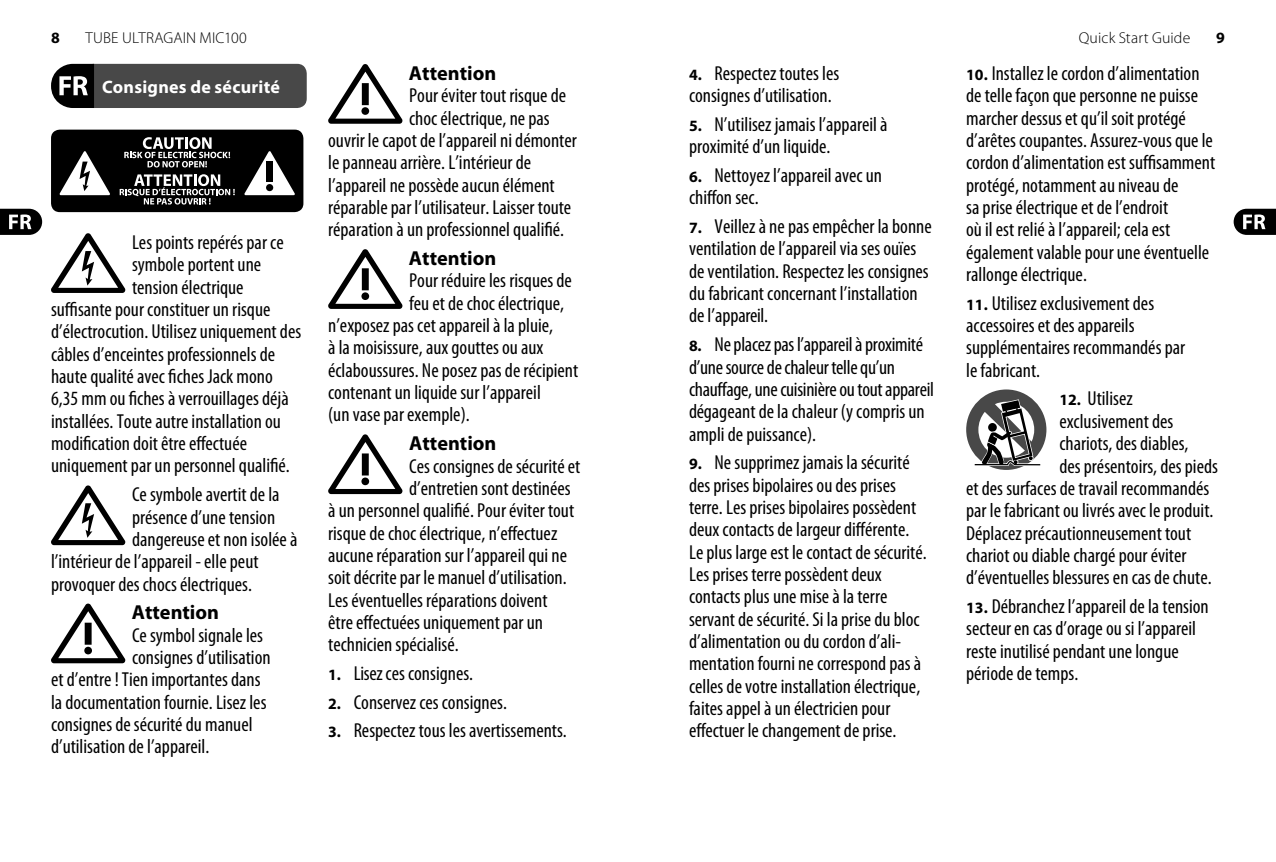
<style>
.page{position:relative;width:1276px;height:862px;background:#fff}
.page>*{position:absolute;margin:0;border:0;box-sizing:border-box;transform-origin:0 0}
.t1{font:condensed 20.25px/22.3px "Myriad Pro";color:#000}
.t2{font:700 20.25px "Myriad Pro";color:#000}
.t3{font:700 18px "Myriad Pro";letter-spacing:.015em;color:#fff}
.t4{font:300 15.75px "Myriad Pro";letter-spacing:.01em;color:#000}
.t5{font:700 15.75px "Myriad Pro";color:#000}
.s1{font-weight:700;font-stretch:normal;font-size:15.75px}
</style>
<div class="page">
<svg style="left:1233px;top:209px;width:43px;height:26px"></svg>
<svg style="left:0;top:209px;width:42px;height:26px"></svg>
<svg style="left:51px;top:233px;width:74px;height:60px"></svg>
<svg style="left:51px;top:485px;width:74px;height:60px"></svg>
<svg style="left:51px;top:603px;width:74px;height:60px"></svg>
<svg style="left:328px;top:64px;width:74px;height:60px"></svg>
<svg style="left:328px;top:249px;width:74px;height:60px"></svg>
<svg style="left:328px;top:434px;width:74px;height:60px"></svg>
<div style="left:51px;top:129px;width:252px;height:83px;background:#000;border-radius:9px"></div>
<svg style="left:59px;top:151px;width:51px;height:44px"></svg>
<svg style="left:244px;top:151px;width:51px;height:44px"></svg>
<svg style="left:124px;top:137px;width:106px;height:30px"></svg>
<svg style="left:120px;top:174px;width:115px;height:30px"></svg>
<svg style="left:51px;top:64px;width:256px;height:44px;background:#484848"></svg>
<svg style="left:966px;top:389px;width:80px;height:80px"></svg>
<p class="t5" style="left:51px;top:32px;width:10px">8</p>
<p class="t4" style="left:86px;top:32px;width:163px">TUBE ULTRAGAIN MIC100</p>
<p class="t4" style="left:1078px;top:32px;width:113px">Quick Start Guide</p>
<p class="t5" style="left:1216px;top:32px;width:10px">9</p>
<p class="t3" style="left:102px;top:80px;width:179px">Consignes de sécurité</p>
<p class="t1" style="left:132px;top:233px;width:153px">Les points repérés par ce</p>
<p class="t1" style="left:132px;top:255px;width:131px">symbole portent une</p>
<p class="t1" style="left:132px;top:277px;width:113px">tension électrique</p>
<p class="t1" style="left:51px;top:300px;width:221px">suffisante pour constituer un risque</p>
<p class="t1" style="left:51px;top:322px;width:252px">d’électrocution. Utilisez uniquement des</p>
<p class="t1" style="left:51px;top:344px;width:226px">câbles d’enceintes professionnels de</p>
<p class="t1" style="left:51px;top:367px;width:223px">haute qualité avec fiches Jack mono</p>
<p class="t1" style="left:51px;top:389px;width:239px">6,35 mm ou fiches à verrouillages déjà</p>
<p class="t1" style="left:51px;top:411px;width:231px">installées. Toute autre installation ou</p>
<p class="t1" style="left:51px;top:434px;width:197px">modification doit être effectuée</p>
<p class="t1" style="left:51px;top:456px;width:240px">uniquement par un personnel qualifié.</p>
<p class="t1" style="left:132px;top:485px;width:149px">Ce symbole avertit de la</p>
<p class="t1" style="left:132px;top:507px;width:145px">présence d’une tension</p>
<p class="t1" style="left:132px;top:529px;width:167px">dangereuse et non isolée à</p>
<p class="t1" style="left:51px;top:552px;width:209px">l’intérieur de l’appareil - elle peut</p>
<p class="t1" style="left:51px;top:574px;width:202px">provoquer des chocs électriques.</p>
<p class="t2" style="left:132px;top:604px;width:89px">Attention</p>
<p class="t1" style="left:132px;top:625px;width:133px">Ce symbol signale les</p>
<p class="t1" style="left:132px;top:647px;width:140px">consignes d’utilisation</p>
<p class="t1" style="left:51px;top:670px;width:211px">et d’entre ! Tien importantes dans</p>
<p class="t1" style="left:51px;top:692px;width:217px">la documentation fournie. Lisez les</p>
<p class="t1" style="left:51px;top:714px;width:203px">consignes de sécurité du manuel</p>
<p class="t1" style="left:51px;top:737px;width:160px">d’utilisation de l’appareil.</p>
<p class="t2" style="left:409px;top:65px;width:89px">Attention</p>
<p class="t1" style="left:409px;top:86px;width:158px">Pour éviter tout risque de</p>
<p class="t1" style="left:409px;top:108px;width:142px">choc électrique, ne pas</p>
<p class="t1" style="left:328px;top:131px;width:250px">ouvrir le capot de l’appareil ni démonter</p>
<p class="t1" style="left:328px;top:153px;width:204px">le panneau arrière. L’intérieur de</p>
<p class="t1" style="left:328px;top:175px;width:228px">l’appareil ne possède aucun élément</p>
<p class="t1" style="left:328px;top:198px;width:245px">réparable par l’utilisateur. Laisser toute</p>
<p class="t1" style="left:328px;top:220px;width:237px">réparation à un professionnel qualifié.</p>
<p class="t2" style="left:409px;top:250px;width:89px">Attention</p>
<p class="t1" style="left:409px;top:271px;width:164px">Pour réduire les risques de</p>
<p class="t1" style="left:409px;top:293px;width:156px">feu et de choc électrique,</p>
<p class="t1" style="left:328px;top:316px;width:226px">n’exposez pas cet appareil à la pluie,</p>
<p class="t1" style="left:328px;top:338px;width:217px">à la moisissure, aux gouttes ou aux</p>
<p class="t1" style="left:328px;top:360px;width:252px">éclaboussures. Ne posez pas de récipient</p>
<p class="t1" style="left:328px;top:383px;width:214px">contenant un liquide sur l’appareil</p>
<p class="t1" style="left:328px;top:405px;width:143px">(un vase par exemple).</p>
<p class="t2" style="left:409px;top:435px;width:89px">Attention</p>
<p class="t1" style="left:409px;top:456px;width:173px">Ces consignes de sécurité et</p>
<p class="t1" style="left:409px;top:478px;width:163px">d’entretien sont destinées</p>
<p class="t1" style="left:328px;top:501px;width:247px">à un personnel qualifié. Pour éviter tout</p>
<p class="t1" style="left:328px;top:523px;width:231px">risque de choc électrique, n’effectuez</p>
<p class="t1" style="left:328px;top:545px;width:240px">aucune réparation sur l’appareil qui ne</p>
<p class="t1" style="left:328px;top:568px;width:240px">soit décrite par le manuel d’utilisation.</p>
<p class="t1" style="left:328px;top:590px;width:221px">Les éventuelles réparations doivent</p>
<p class="t1" style="left:328px;top:612px;width:216px">être effectuées uniquement par un</p>
<p class="t1" style="left:328px;top:635px;width:132px">technicien spécialisé.</p>
<p class="t1" style="left:328px;top:663px;width:146px"><span class="s1">1.</span> Lisez ces consignes.</p>
<p class="t1" style="left:328px;top:692px;width:180px"><span class="s1">2.</span> Conservez ces consignes.</p>
<p class="t1" style="left:328px;top:721px;width:240px"><span class="s1">3.</span> Respectez tous les avertissements.</p>
<p class="t1" style="left:689px;top:64px;width:152px"><span class="s1">4.</span> Respectez toutes les consignes d’utilisation.</p>
<p class="t1" style="left:689px;top:115px;width:200px"><span class="s1">5.</span> N’utilisez jamais l’appareil à proximité d’un liquide.</p>
<p class="t1" style="left:689px;top:166px;width:195px"><span class="s1">6.</span> Nettoyez l’appareil avec un chiffon sec.</p>
<p class="t1" style="left:689px;top:217px;width:244px"><span class="s1">7.</span> Veillez à ne pas empêcher la bonne ventilation de l’appareil via ses ouïes de ventilation. Respectez les consignes du fabricant concernant l’installation de l’appareil.</p>
<p class="t1" style="left:689px;top:335px;width:246px"><span class="s1">8.</span> Ne placez pas l’appareil à proximité d’une source de chaleur telle qu’un chauffage, une cuisinière ou tout appareil dégageant de la chaleur (y compris un ampli de puissance).</p>
<p class="t1" style="left:689px;top:453px;width:239px"><span class="s1">9.</span> Ne supprimez jamais la sécurité des prises bipolaires ou des prises terre. Les prises bipolaires possèdent deux contacts de largeur différente.<br>Le plus large est le contact de sécurité.<br>Les prises terre possèdent deux contacts plus une mise à la terre servant de sécurité. Si la prise du bloc d’alimentation ou du cordon d’ali&shy;mentation fourni ne correspond pas à celles de votre installation électrique, faites appel à un électricien pour effectuer le changement de prise.</p>
<p class="t1" style="left:966px;top:64px;width:250px"><span class="s1">10.</span> Installez le cordon d’alimentation de telle façon que personne ne puisse marcher dessus et qu’il soit protégé d’arêtes coupantes. Assurez-vous que le cordon d’alimentation est suffisamment protégé, notamment au niveau de<br>sa prise électrique et de l’endroit<br>où il est relié à l’appareil; cela est également valable pour une éventuelle rallonge électrique.</p>
<p class="t1" style="left:966px;top:293px;width:220px"><span class="s1">11.</span> Utilisez exclusivement des accessoires et des appareils supplémentaires recommandés par le fabricant.</p>
<p class="t1" style="left:1059px;top:389px;width:75px"><span class="s1">12.</span> Utilisez</p>
<p class="t1" style="left:1059px;top:411px;width:115px">exclusivement des</p>
<p class="t1" style="left:1059px;top:434px;width:131px">chariots, des diables,</p>
<p class="t1" style="left:1059px;top:456px;width:160px">des présentoirs, des pieds</p>
<p class="t1" style="left:966px;top:478px;width:245px">et des surfaces de travail recommandés</p>
<p class="t1" style="left:966px;top:501px;width:249px">par le fabricant ou livrés avec le produit.</p>
<p class="t1" style="left:966px;top:523px;width:226px">Déplacez précautionneusement tout</p>
<p class="t1" style="left:966px;top:545px;width:222px">chariot ou diable chargé pour éviter</p>
<p class="t1" style="left:966px;top:568px;width:247px">d’éventuelles blessures en cas de chute.</p>
<p class="t1" style="left:966px;top:596px;width:244px"><span class="s1">13.</span> Débranchez l’appareil de la tension secteur en cas d’orage ou si l’appareil reste inutilisé pendant une longue période de temps.</p>
</div>
